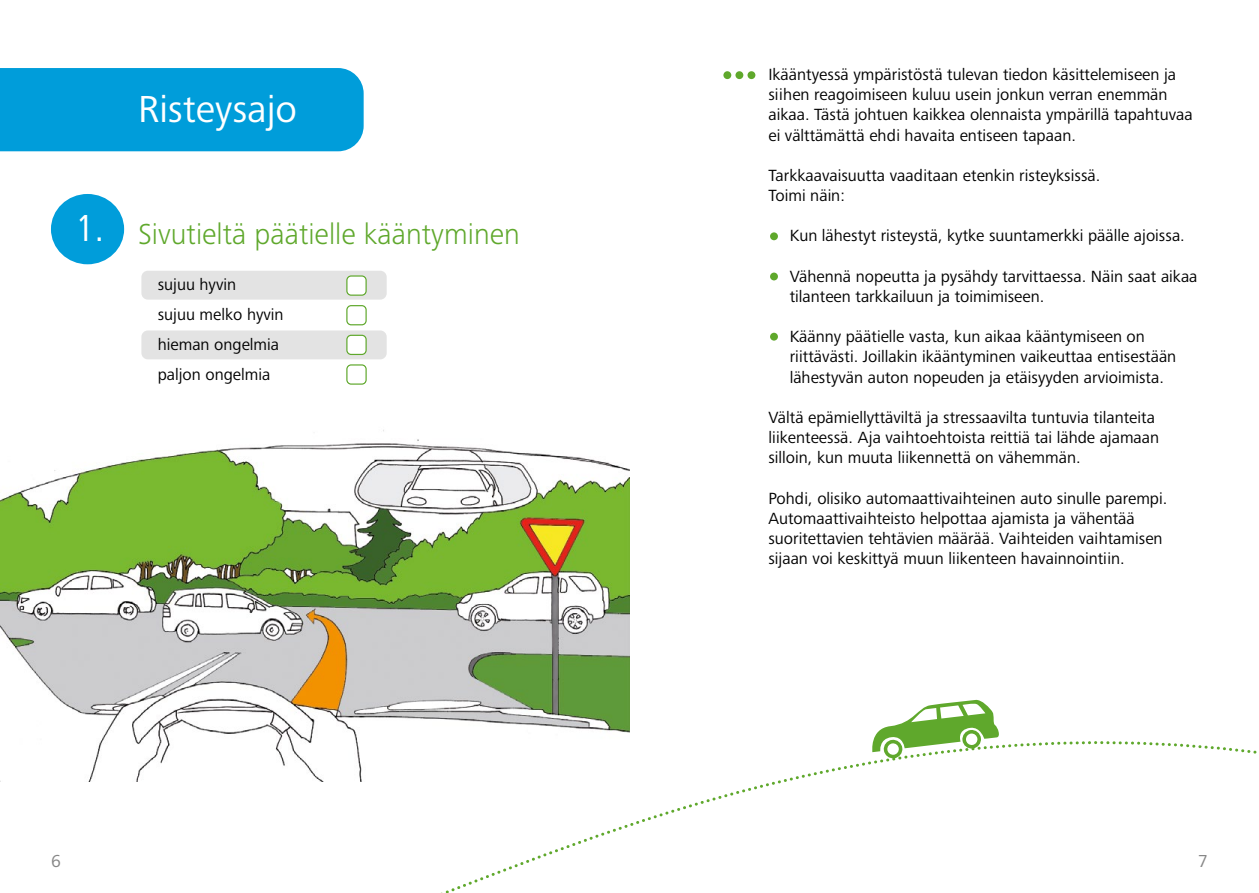
<style>
.page{position:relative;width:1259px;height:893px;background:#fff}
.page>*{position:absolute;margin:0;border:0;box-sizing:border-box;transform-origin:0 0}
.t1{font:39px "Frutiger Next Pro";color:#fff}
.t2{font:300 30px "Frutiger Next Pro";color:#5fa82c}
.t3{font:18px "Frutiger Next Pro";color:#878787}
.t4{font:16.8px/20.1px "Frutiger Next Pro";color:#000}
.s1{font-weight:400;font-stretch:condensed;font-size:39px;color:#fff}
</style>
<div class="page">
<div style="left:0;top:68px;width:364px;height:83px;background:#009dda"></div>
<div style="left:141px;top:271px;width:246px;height:29px;background:#e3e3e3;border-radius:6px"></div>
<div style="left:141px;top:330px;width:246px;height:29px;background:#e3e3e3;border-radius:6px"></div>
<div style="left:347px;top:276px;width:19px;height:19px;background:#fff;border-radius:4px"></div>
<div style="left:346px;top:275px;width:21px;height:21px;border:1px solid #5fa82c;border-radius:4px"></div>
<div style="left:346px;top:305px;width:21px;height:20px;border:1px solid #5fa82c;border-radius:4px"></div>
<div style="left:347px;top:335px;width:19px;height:19px;background:#fff;border-radius:4px"></div>
<div style="left:346px;top:335px;width:21px;height:20px;border:1px solid #5fa82c;border-radius:4px"></div>
<div style="left:346px;top:364px;width:21px;height:21px;border:1px solid #5fa82c;border-radius:4px"></div>
<div style="left:51px;top:194px;width:73px;height:70px;background:#009dda;border-radius:50%"></div>
<img style="left:0;top:430px;width:629px;height:352px">
<svg style="left:285px;top:688px;width:972px;height:205px"></svg>
<svg style="left:869px;top:699px;width:132px;height:60px"></svg>
<div style="left:735px;top:71px;width:8px;height:8px;background:#5fa82c;border-radius:50%"></div>
<div style="left:723px;top:71px;width:8px;height:8px;background:#5fa82c;border-radius:50%"></div>
<div style="left:747px;top:71px;width:8px;height:8px;background:#5fa82c;border-radius:50%"></div>
<div style="left:770px;top:232px;width:8px;height:8px;background:#5fa82c;border-radius:50%"></div>
<div style="left:770px;top:273px;width:8px;height:7px;background:#5fa82c;border-radius:50%"></div>
<div style="left:770px;top:333px;width:8px;height:8px;background:#5fa82c;border-radius:50%"></div>
<h1 class="t1" style="left:138px;top:87px;width:160px">Risteysajo</h1>
<h2 class="t2" style="left:76px;top:216px;width:446px"><span class="s1">1.</span> Sivutieltä päätielle kääntyminen</h2>
<p class="t4" style="left:158px;top:270px;width:127px;line-height:30px">sujuu hyvin<br>sujuu melko hyvin hieman ongelmia paljon ongelmia</p>
<p class="t4" style="left:768px;top:65px;width:426px">Ikääntyessä ympäristöstä tulevan tiedon käsittelemiseen ja siihen reagoimiseen kuluu usein jonkun verran enemmän aikaa. Tästä johtuen kaikkea olennaista ympärillä tapahtuvaa ei välttämättä ehdi havaita entiseen tapaan.</p>
<p class="t4" style="left:768px;top:165px;width:333px">Tarkkaavaisuutta vaaditaan etenkin risteyksissä.<br>Toimi näin:</p>
<p class="t4" style="left:768px;top:226px;width:418px">• Kun lähestyt risteystä, kytke suuntamerkki päälle ajoissa.</p>
<p class="t4" style="left:789px;top:266px;width:409px;text-indent:-21px">• Vähennä nopeutta ja pysähdy tarvittaessa. Näin saat aikaa tilanteen tarkkailuun ja toimimiseen.</p>
<p class="t4" style="left:789px;top:327px;width:388px;text-indent:-21px">• Käänny päätielle vasta, kun aikaa kääntymiseen on riittävästi. Joillakin ikääntyminen vaikeuttaa entisestään lähestyvän auton nopeuden ja etäisyyden arvioimista.</p>
<p class="t4" style="left:768px;top:407px;width:392px">Vältä epämiellyttäviltä ja stressaavilta tuntuvia tilanteita liikenteessä. Aja vaihtoehtoista reittiä tai lähde ajamaan silloin, kun muuta liikennettä on vähemmän.</p>
<p class="t4" style="left:768px;top:488px;width:400px">Pohdi, olisiko automaattivaihteinen auto sinulle parempi.<br>Automaattivaihteisto helpottaa ajamista ja vähentää suoritettavien tehtävien määrää. Vaihteiden vaihtamisen sijaan voi keskittyä muun liikenteen havainnointiin.</p>
<p class="t3" style="left:51px;top:851px;width:11px">6</p>
<p class="t3" style="left:1198px;top:851px;width:11px">7</p>
</div>
